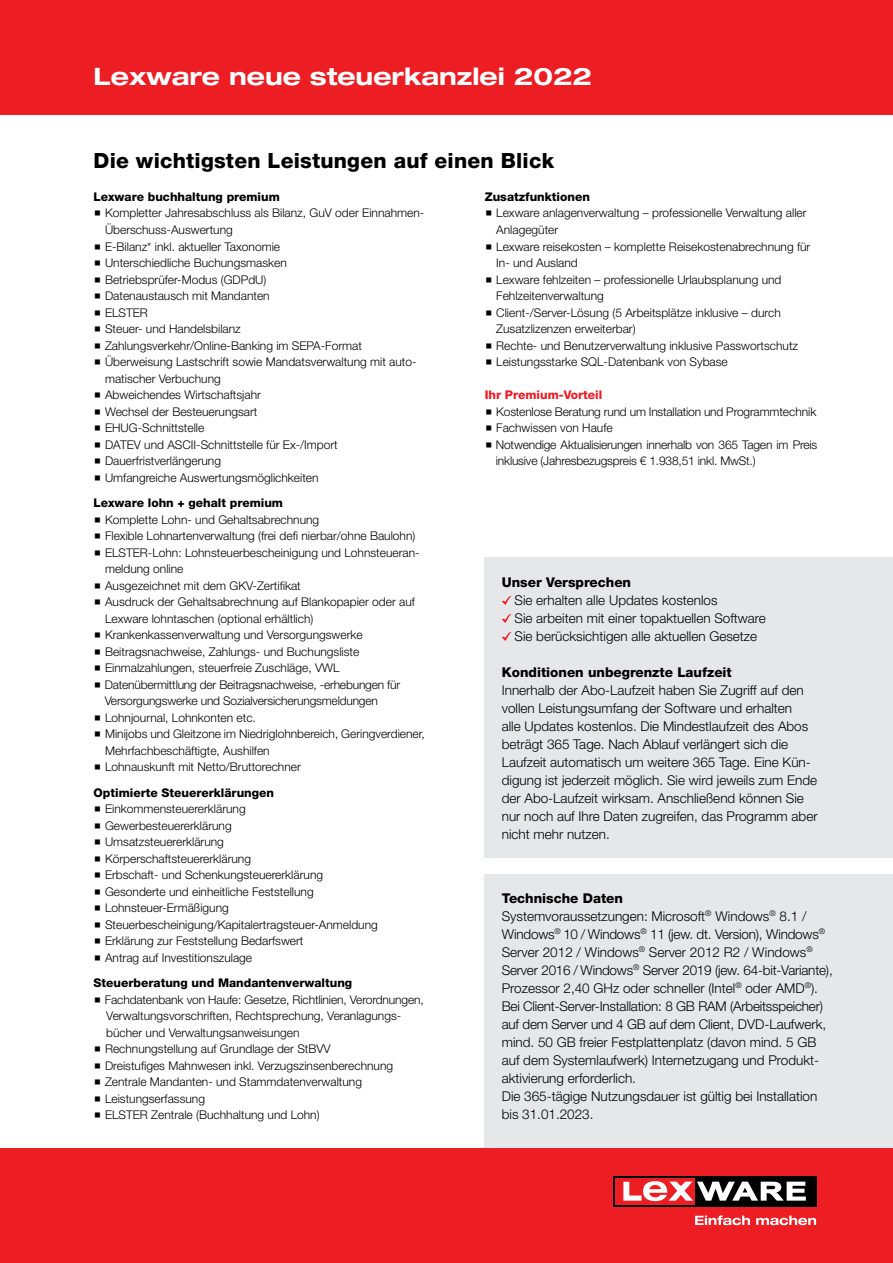
<style>
.page{position:relative;width:893px;height:1263px;background:#fff}
.page>*{position:absolute;margin:0;border:0;box-sizing:border-box;transform-origin:0 0}
.t1{font:700 expanded 24px "Helvetica Neue LT Std";color:#fff}
.t2{font:800 21px "Helvetica Neue LT Std";letter-spacing:.01em;color:#000}
.t3{font:300 13.5px/18px "Helvetica Neue LT Std";color:#000}
.t4{font:800 13.5px "Helvetica Neue LT Std";color:#000}
.t5{font:300 12px/16.5px "Helvetica Neue LT Std";color:#000}
.t6{font:800 12px "Helvetica Neue LT Std";color:#000}
.t7{font:800 12px "Helvetica Neue LT Std";color:#ed1d24}
.s1{font-weight:800}
</style>
<div class="page">
<div style="left:485px;top:557px;width:408px;height:300px;background:#e6e7e8"></div>
<div style="left:485px;top:874px;width:408px;height:276px;background:#e6e7e8"></div>
<svg style="left:502px;top:596px;width:9px;height:9px"></svg>
<svg style="left:502px;top:614px;width:9px;height:9px"></svg>
<svg style="left:502px;top:632px;width:9px;height:9px"></svg>
<div style="left:0;top:1148px;width:893px;height:115px;background:#ed1d24"></div>
<div style="left:613px;top:1176px;width:203px;height:30px;background:#000"></div>
<div style="left:615px;top:1178px;width:80px;height:26px;background:#ed1d24"></div>
<svg style="left:623px;top:1181px;width:183px;height:20px"></svg>
<svg style="left:695px;top:1215px;width:55px;height:10px"></svg>
<svg style="left:756px;top:1215px;width:60px;height:10px"></svg>
<div style="left:0;top:0;width:893px;height:115px;background:#ed1d24"></div>
<h1 class="t1" style="left:94px;top:62px;width:500px">Lexware neue steuerkanzlei 2022</h1>
<h2 class="t2" style="left:94px;top:148px;width:462px">Die wichtigsten Leistungen auf einen Blick</h2>
<p class="t6" style="left:94px;top:190px;width:188px">Lexware buchhaltung premium</p>
<p class="t5" style="left:105px;top:205px;width:321px">Kompletter Jahresabschluss als Bilanz, GuV oder Einnahmen-Überschuss-Auswertung<br>E-Bilanz* inkl. aktueller Taxonomie<br>Unterschiedliche Buchungsmasken<br>Betriebsprüfer-Modus (GDPdU)<br>Datenaustausch mit Mandanten<br>ELSTER<br>Steuer- und Handelsbilanz<br>Zahlungsverkehr/Online-Banking im SEPA-Format Überweisung Lastschrift sowie Mandatsverwaltung mit auto&shy;matischer Verbuchung<br>Abweichendes Wirtschaftsjahr<br>Wechsel der Besteuerungsart<br>EHUG-Schnittstelle<br>DATEV und ASCII-Schnittstelle für Ex-/Import Dauerfristverlängerung<br>Umfangreiche Auswertungsmöglichkeiten</p>
<p class="t6" style="left:94px;top:496px;width:191px">Lexware lohn + gehalt premium</p>
<p class="t5" style="left:105px;top:511px;width:322px">Komplette Lohn- und Gehaltsabrechnung<br>Flexible Lohnartenverwaltung (frei defi nierbar/ohne Baulohn)<br>ELSTER-Lohn: Lohnsteuerbescheinigung und Lohnsteueran&shy;meldung online<br>Ausgezeichnet mit dem GKV-Zertifikat<br>Ausdruck der Gehaltsabrechnung auf Blankopapier oder auf Lexware lohntaschen (optional erhältlich)<br>Krankenkassenverwaltung und Versorgungswerke Beitragsnachweise, Zahlungs- und Buchungsliste Einmalzahlungen, steuerfreie Zuschläge, VWL Datenübermittlung der Beitragsnachweise, -erhebungen für Versorgungswerke und Sozialversicherungsmeldungen Lohnjournal, Lohnkonten etc.<br>Minijobs und Gleitzone im Niedriglohnbereich, Geringverdiener, Mehrfachbeschäftigte, Aushilfen<br>Lohnauskunft mit Netto/Bruttorechner</p>
<p class="t6" style="left:94px;top:785px;width:182px">Optimierte Steuererklärungen</p>
<p class="t5" style="left:105px;top:800px;width:274px">Einkommensteuererklärung<br>Gewerbesteuererklärung<br>Umsatzsteuererklärung<br>Körperschaftsteuererklärung<br>Erbschaft- und Schenkungsteuererklärung Gesonderte und einheitliche Feststellung Lohnsteuer-Ermäßigung Steuerbescheinigung/Kapitalertragsteuer-Anmeldung Erklärung zur Feststellung Bedarfswert<br>Antrag auf Investitionszulage</p>
<p class="t6" style="left:94px;top:976px;width:260px">Steuerberatung und Mandantenverwaltung</p>
<p class="t5" style="left:105px;top:991px;width:321px">Fachdatenbank von Haufe: Gesetze, Richtlinien, Verordnungen, Verwaltungsvorschriften, Rechtsprechung, Veranlagungs&shy;bücher und Verwaltungsanweisungen<br>Rechnungstellung auf Grundlage der StBVV<br>Dreistufiges Mahnwesen inkl. Verzugszinsenberechnung Zentrale Mandanten- und Stammdatenverwaltung Leistungserfassung<br>ELSTER Zentrale (Buchhaltung und Lohn)</p>
<p class="t6" style="left:485px;top:190px;width:107px">Zusatzfunktionen</p>
<p class="t5" style="left:496px;top:205px;width:316px">Lexware anlagenverwaltung – professionelle Verwaltung aller Anlagegüter<br>Lexware reisekosten – komplette Reisekostenabrechnung für In- und Ausland<br>Lexware fehlzeiten – professionelle Urlaubsplanung und Fehlzeitenverwaltung<br>Client-/Server-Lösung (5 Arbeitsplätze inklusive – durch Zusatzlizenzen erweiterbar)<br>Rechte- und Benutzerverwaltung inklusive Passwortschutz Leistungsstarke SQL-Datenbank von Sybase</p>
<p class="t7" style="left:485px;top:388px;width:119px">Ihr Premium-Vorteil</p>
<p class="t5" style="left:496px;top:403px;width:323px">Kostenlose Beratung rund um Installation und Programmtechnik Fachwissen von Haufe<br>Notwendige Aktualisierungen innerhalb von 365 Tagen im Preis inklusive (Jahresbezugspreis € 1.938,51 inkl. MwSt.)</p>
<p class="t4" style="left:502px;top:574px;width:131px">Unser Versprechen</p>
<p class="t3" style="left:514px;top:591px;width:253px">Sie erhalten alle Updates kostenlos<br>Sie arbeiten mit einer topaktuellen Software<br>Sie berücksichtigen alle aktuellen Gesetze</p>
<p class="t4" style="left:502px;top:664px;width:232px">Konditionen unbegrenzte Laufzeit</p>
<p class="t3" style="left:502px;top:681px;width:317px">Innerhalb der Abo-Laufzeit haben Sie Zugriff auf den vollen Leistungsumfang der Software und erhalten<br>alle Updates kostenlos. Die Mindestlaufzeit des Abos beträgt 365 Tage. Nach Ablauf verlängert sich die Laufzeit automatisch um weitere 365 Tage. Eine Kün&shy;digung ist jederzeit möglich. Sie wird jeweils zum Ende der Abo-Laufzeit wirksam. Anschließend können Sie nur noch auf Ihre Daten zugreifen, das Programm aber nicht mehr nutzen.</p>
<p class="t3" style="left:502px;top:888px;width:332px"><span class="s1">Technische Daten<br></span>Systemvoraussetzungen: Microsoft<sup>®</sup> Windows<sup>®</sup> 8.1 / Windows<sup>®</sup> 10 / Windows<sup>®</sup> 11 (jew. dt. Version), Windows<sup>® </sup>Server 2012 / Windows<sup>®</sup> Server 2012 R2 / Windows<sup>® </sup>Server 2016 / Windows<sup>®</sup> Server 2019 (jew. 64-bit-Variante), Prozessor 2,40 GHz oder schneller (Intel<sup>®</sup> oder AMD<sup>®</sup>).<br>Bei Client-Server-Installation: 8 GB RAM (Arbeitsspeicher) auf dem Server und 4 GB auf dem Client, DVD-Laufwerk, mind. 50 GB freier Festplattenplatz (davon mind. 5 GB auf dem Systemlaufwerk) Internetzugang und Produkt&shy;aktivierung erforderlich.<br>Die 365-tägige Nutzungsdauer ist gültig bei Installation bis 31.01.2023.</p>
</div>
